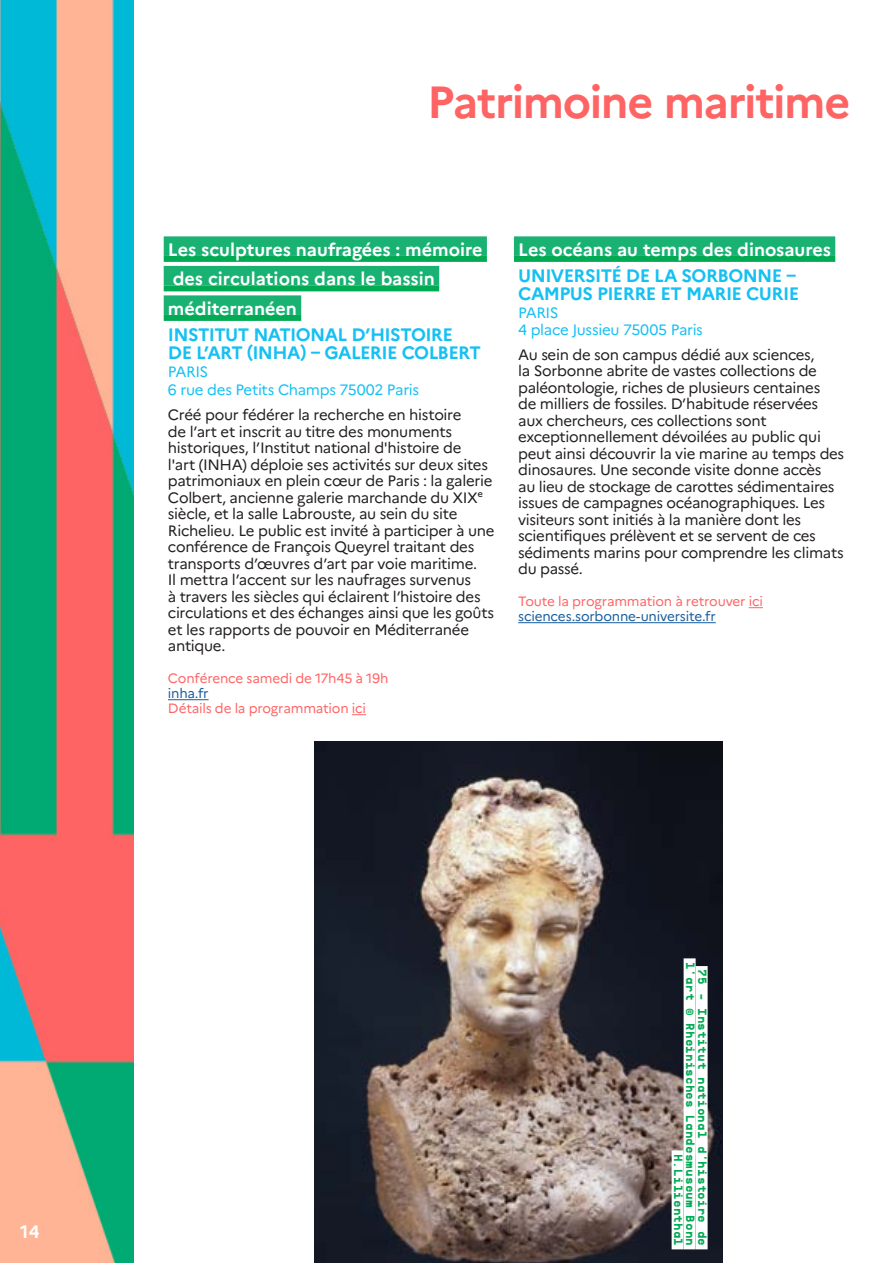
<style>
.page{position:relative;width:893px;height:1263px;background:#fff}
.page>*{position:absolute;margin:0;border:0;box-sizing:border-box;transform-origin:0 0}
.Titre_Edito{font:700 45px "Marianne";letter-spacing:-.03em;color:#ff6464}
._2_titre_monument{font:700 18px/18px "Marianne";letter-spacing:-.035em;color:#15c0f2}
.Nom_de_ville{font:700 18px "Marianne";color:#fff}
.Photo{font:700 18px "Marianne";color:#fff}
._2_titre_monument-2{font:15px/16.5px "Marianne";letter-spacing:-.02em;color:#231f20}
._2_titre_monument-3{font:15px/18px "Marianne";letter-spacing:-.02em;color:#15c0f2}
._2_titre_monument-4{font:13.5px "Marianne";letter-spacing:-.015em;color:#ff6464}
._2_titre_monument-5{font:13.5px "Marianne";letter-spacing:-.015em;color:#175d9e}
.t1{font:700 12px "Supply";color:#00ab54}
</style>
<div class="page">
<img style="left:0;top:0;width:134px;height:1263px">
<img style="left:314px;top:742px;width:408px;height:521px">
<div style="left:698px;top:966px;width:10px;height:283px;background:#fff"></div>
<hr style="left:696px;top:966px;width:2px;height:283px;background:#fff">
<div style="left:686px;top:958px;width:10px;height:291px;background:#fff"></div>
<hr style="left:684px;top:958px;width:2px;height:291px;background:#fff">
<div style="left:674px;top:1150px;width:10px;height:99px;background:#fff"></div>
<hr style="left:672px;top:1150px;width:2px;height:99px;background:#fff">
<div style="left:164px;top:236px;width:323px;height:20px;background:#19b273"></div>
<div style="left:164px;top:256px;width:323px;height:6px;background:#00ab54"></div>
<div style="left:164px;top:266px;width:275px;height:19px;background:#19b273"></div>
<div style="left:164px;top:285px;width:275px;height:6px;background:#00ab54"></div>
<div style="left:164px;top:295px;width:137px;height:20px;background:#19b273"></div>
<div style="left:164px;top:315px;width:137px;height:6px;background:#00ab54"></div>
<hr style="left:168px;top:699px;width:41px;height:1px;background:#175d9e">
<svg style="left:352px;top:714px;width:14px;height:1px"></svg>
<div style="left:514px;top:236px;width:321px;height:20px;background:#19b273"></div>
<div style="left:514px;top:256px;width:321px;height:6px;background:#00ab54"></div>
<svg style="left:749px;top:607px;width:14px;height:1px"></svg>
<hr style="left:518px;top:622px;width:198px;height:1px;background:#175d9e">
<p class="Photo" style="left:20px;top:1220px;width:21px">14</p>
<p class="Titre_Edito" style="left:427px;top:74px;width:425px">Patrimoine maritime</p>
<p class="Nom_de_ville" style="left:168px;top:238px;width:316px">Les sculptures naufragées : mémoire</p>
<p class="Nom_de_ville" style="left:173px;top:268px;width:264px">des circulations dans le bassin</p>
<p class="Nom_de_ville" style="left:168px;top:297px;width:131px">méditerranéen</p>
<p class="_2_titre_monument" style="left:168px;top:326px;width:314px">INSTITUT NATIONAL D’HISTOIRE<br>DE L’ART (INHA) – GALERIE COLBERT</p>
<p class="_2_titre_monument-3" style="left:168px;top:363px;width:253px">PARIS<br>6 rue des Petits Champs 75002 Paris</p>
<p class="_2_titre_monument-2" style="left:168px;top:407px;width:328px">Créé pour fédérer la recherche en histoire<br>de l’art et inscrit au titre des monuments historiques, l’Institut national d'histoire de<br>l'art (INHA) déploie ses activités sur deux sites patrimoniaux en plein cœur de Paris : la galerie Colbert, ancienne galerie marchande du XIXe siècle, et la salle Labrouste, au sein du site Richelieu. Le public est invité à participer à une conférence de François Queyrel traitant des transports d’œuvres d’art par voie maritime.<br>Il mettra l’accent sur les naufrages survenus<br>à travers les siècles qui éclairent l’histoire des circulations et des échanges ainsi que les goûts et les rapports de pouvoir en Méditerranée antique.</p>
<p class="_2_titre_monument-4" style="left:168px;top:670px;width:222px">Conférence samedi de 17h45 à 19h</p>
<p class="_2_titre_monument-5" style="left:168px;top:685px;width:42px">inha.fr</p>
<p class="_2_titre_monument-4" style="left:168px;top:700px;width:200px">Détails de la programmation ici</p>
<p class="Nom_de_ville" style="left:518px;top:238px;width:314px">Les océans au temps des dinosaures</p>
<p class="_2_titre_monument" style="left:518px;top:267px;width:282px">UNIVERSITÉ DE LA SORBONNE –<br>CAMPUS PIERRE ET MARIE CURIE</p>
<p class="_2_titre_monument-3" style="left:518px;top:304px;width:42px">PARIS</p>
<p class="_2_titre_monument-3" style="left:518px;top:320px;width:186px">4 place Jussieu 75005 Paris</p>
<p class="_2_titre_monument-2" style="left:518px;top:346px;width:328px">Au sein de son campus dédié aux sciences,<br>la Sorbonne abrite de vastes collections de paléontologie, riches de plusieurs centaines<br>de milliers de fossiles. D’habitude réservées aux chercheurs, ces collections sont exceptionnellement dévoilées au public qui peut ainsi découvrir la vie marine au temps des dinosaures. Une seconde visite donne accès<br>au lieu de stockage de carottes sédimentaires issues de campagnes océanographiques. Les visiteurs sont initiés à la manière dont les scientifiques prélèvent et se servent de ces sédiments marins pour comprendre les climats du passé.</p>
<p class="_2_titre_monument-4" style="left:518px;top:593px;width:246px">Toute la programmation à retrouver ici</p>
<p class="_2_titre_monument-5" style="left:518px;top:608px;width:199px">sciences.sorbonne-universite.fr</p>
<p class="t1" style="left:699px;top:962px;width:286px;rotate:90deg">l'art © Rheinisches Landesmuseum Bonn</p>
<p class="t1" style="left:711px;top:969px;width:278px;rotate:90deg">75 - Institut national d'histoire de</p>
<p class="t1" style="left:687px;top:1154px;width:94px;rotate:90deg">H.Lilienthal</p>
</div>
